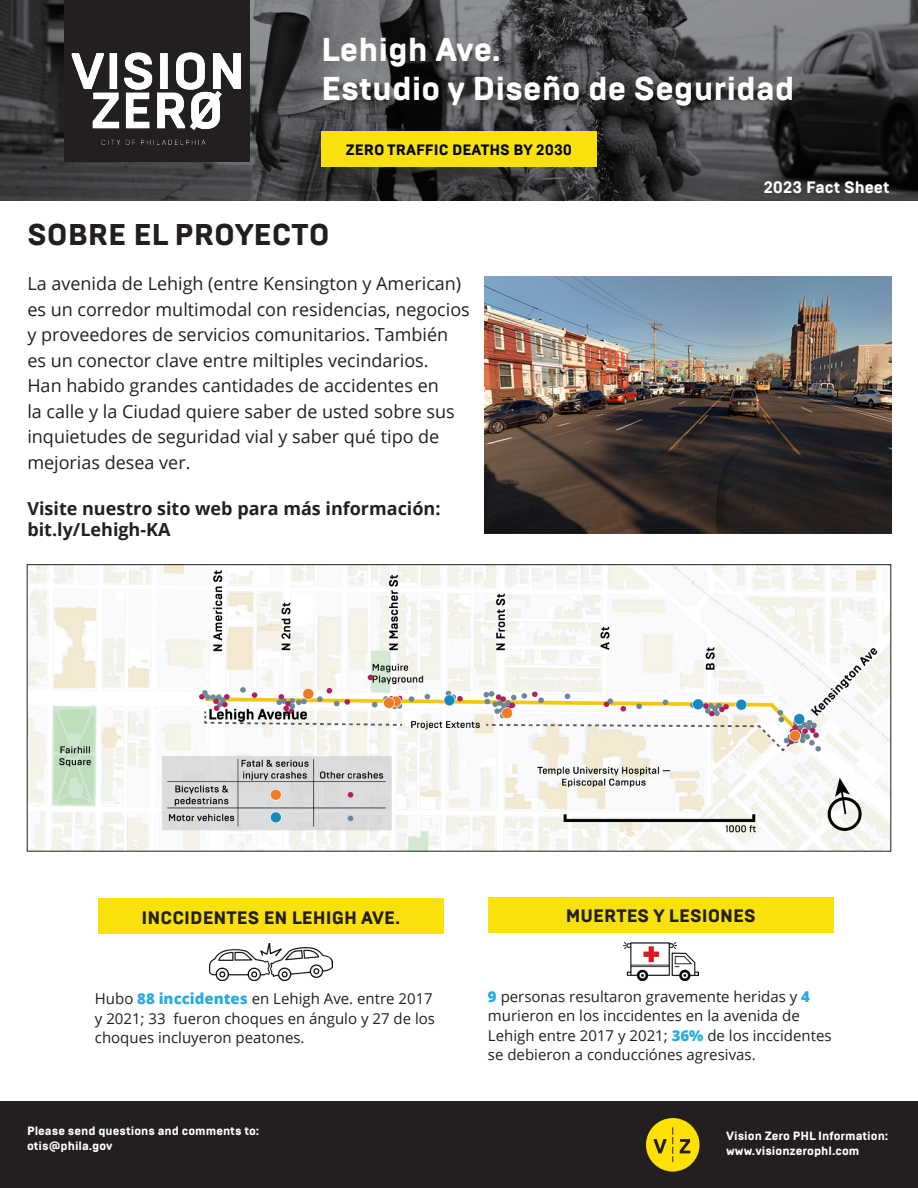
<style>
.page{position:relative;width:918px;height:1188px;background:#fff}
.page>*{position:absolute;margin:0;border:0;box-sizing:border-box;transform-origin:0 0}
.t1{font:800 33px "Brutal Type";color:#fff}
.HEADING__BRUTAL{font:800 30px "Brutal Type";color:#231f20}
.BODY_TEXT{font:18px/25.5px "Open Sans";color:#231f20}
.BODY_TEXT-2{font:700 18px "Open Sans";color:#231f20}
.BODY_SUBHEAD__BRUTAL{font:800 18px "Brutal Type";color:#231f20}
.t2{font:800 16.5px "Brutal Type";color:#fff}
.BODY_TEXT-3{font:15px/19.5px "Open Sans";color:#231f20}
.t3{font:800 15px "Brutal Type";color:#040503}
.t4{font:800 12px/14.4px "Brutal Type";color:#fff}
.s1{font-weight:800;color:#29abe2}
</style>
<div class="page">
<div style="left:0;top:1102px;width:918px;height:86px;background:#231f20"></div>
<svg style="left:646px;top:1118px;width:54px;height:54px"></svg>
<svg style="left:0;top:0;width:918px;height:201px;background:#424345"></svg>
<div style="left:64px;top:0;width:186px;height:162px;background:#231f20"></div>
<img style="left:71px;top:52px;width:170px;height:93px">
<div style="left:321px;top:131px;width:276px;height:36px;background:#fae10b"></div>
<img style="left:29px;top:566px;width:860px;height:284px">
<img style="left:485px;top:276px;width:406px;height:258px">
<div style="left:488px;top:897px;width:346px;height:36px;background:#fae10b"></div>
<div style="left:98px;top:898px;width:346px;height:36px;background:#fae10b"></div>
<img style="left:623px;top:942px;width:76px;height:39px">
<img style="left:209px;top:944px;width:124px;height:37px">
<p class="t1" style="left:321px;top:29px;width:181px">Lehigh Ave.</p>
<p class="t1" style="left:321px;top:68px;width:475px">Estudio y Diseño de Seguridad</p>
<p class="t3" style="left:346px;top:141px;width:228px">ZERO TRAFFIC DEATHS BY 2030</p>
<p class="HEADING__BRUTAL" style="left:27px;top:216px;width:304px">SOBRE EL PROYECTO</p>
<p class="BODY_TEXT" style="left:27px;top:270px;width:444px">La avenida de Lehigh (entre Kensington y American) es un corredor multimodal con residencias, negocios y proveedores de servicios comunitarios. También es un conector clave entre miltiples vecindarios.<br>Han habido grandes cantidades de accidentes en<br>la calle y la Ciudad quiere saber de usted sobre sus inquietudes de seguridad vial y saber qué tipo de mejorias desea ver.</p>
<p class="BODY_TEXT-2" style="left:27px;top:496px;width:415px">Visite nuestro sito web para más información:</p>
<p class="BODY_TEXT-2" style="left:27px;top:517px;width:145px">bit.ly/Lehigh-KA</p>
<p class="t2" style="left:764px;top:177px;width:127px">2023 Fact Sheet</p>
<p class="BODY_SUBHEAD__BRUTAL" style="left:142px;top:906px;width:260px">INCCIDENTES EN LEHIGH AVE.</p>
<p class="BODY_SUBHEAD__BRUTAL" style="left:566px;top:905px;width:191px">MUERTES Y LESIONES</p>
<p class="BODY_TEXT-3" style="left:95px;top:989px;width:342px">Hubo <span class="s1">88 inccidentes</span> en Lehigh Ave. entre 2017 y 2021; 33 fueron choques en ángulo y 27 de los choques incluyeron peatones.</p>
<p class="BODY_TEXT-3" style="left:488px;top:986px;width:345px"><span class="s1">9</span> personas resultaron gravemente heridas y <span class="s1">4 </span>murieron en los inccidentes en la avenida de Lehigh entre 2017 y 2021; <span class="s1">36%</span> de los inccidentes se debieron a conducciónes agresivas.</p>
<p class="t4" style="left:27px;top:1124px;width:234px">Please send questions and comments to: otis@phila.gov</p>
<p class="t4" style="left:726px;top:1129px;width:164px">Vision Zero PHL Information: www.visionzerophl.com</p>
</div>
